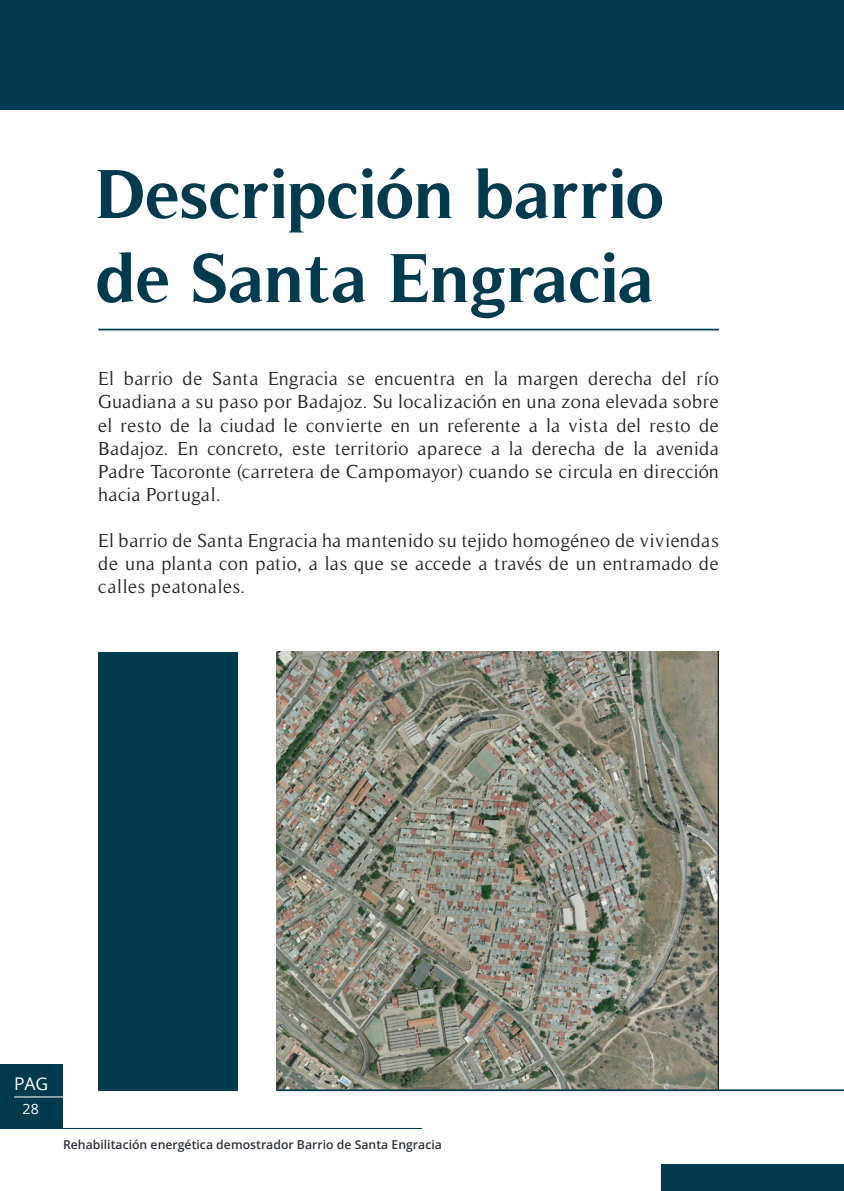
<style>
.page{position:relative;width:844px;height:1191px;background:#fff}
.page>*{position:absolute;margin:0;border:0;box-sizing:border-box;transform-origin:0 0}
.Nivel_1_Color_1{font:700 70px/84px "Timeless";color:#003a4d}
.t1{font:19.25px/23.1px "Timeless";letter-spacing:.025em;color:#231f20;text-align:justify}
.t2{font:17.5px "Open Sans";color:#fff}
.t3{font:14.17px "Open Sans";color:#fff}
.t4{font:600 12.25px "Open Sans";color:#2d323a}
</style>
<div class="page">
<div style="left:661px;top:1164px;width:182px;height:27px;background:#003a4d"></div>
<img style="left:276px;top:652px;width:442px;height:437px">
<div style="left:0;top:0;width:843px;height:109px;background:#003a4d"></div>
<div style="left:98px;top:652px;width:139px;height:438px;background:#003a4d"></div>
<hr style="left:98px;top:329px;width:620px;height:1px;background:#003a4d">
<hr style="left:276px;top:1089px;width:567px;height:2px;background:#003a4d">
<div style="left:0;top:1064px;width:63px;height:64px;background:#003a4d"></div>
<hr style="left:14px;top:1096px;width:49px;height:1px;background:#fff">
<hr style="left:0;top:1128px;width:422px;height:1px;background:#003a4d">
<p class="Nivel_1_Color_1" style="left:97px;top:152px;width:570px">Descripción barrio de Santa Engracia</p>
<p class="t1" style="left:98px;top:367px;width:622px">El barrio de Santa Engracia se encuentra en la margen derecha del río Guadiana a su paso por Badajoz. Su localización en una zona elevada sobre el resto de la ciudad le convierte en un referente a la vista del resto de Badajoz. En concreto, este territorio aparece a la derecha de la avenida Padre Tacoronte (carretera de Campomayor) cuando se circula en dirección hacia Portugal.</p>
<p class="t1" style="left:98px;top:529px;width:622px">El barrio de Santa Engracia ha mantenido su tejido homogéneo de viviendas de una planta con patio, a las que se accede a través de un entramado de calles peatonales.</p>
<p class="t2" style="left:14px;top:1072px;width:36px">PAG</p>
<p class="t3" style="left:23px;top:1099px;width:18px">28</p>
<p class="t4" style="left:63px;top:1136px;width:380px">Rehabilitación energética demostrador Barrio de Santa Engracia</p>
</div>
